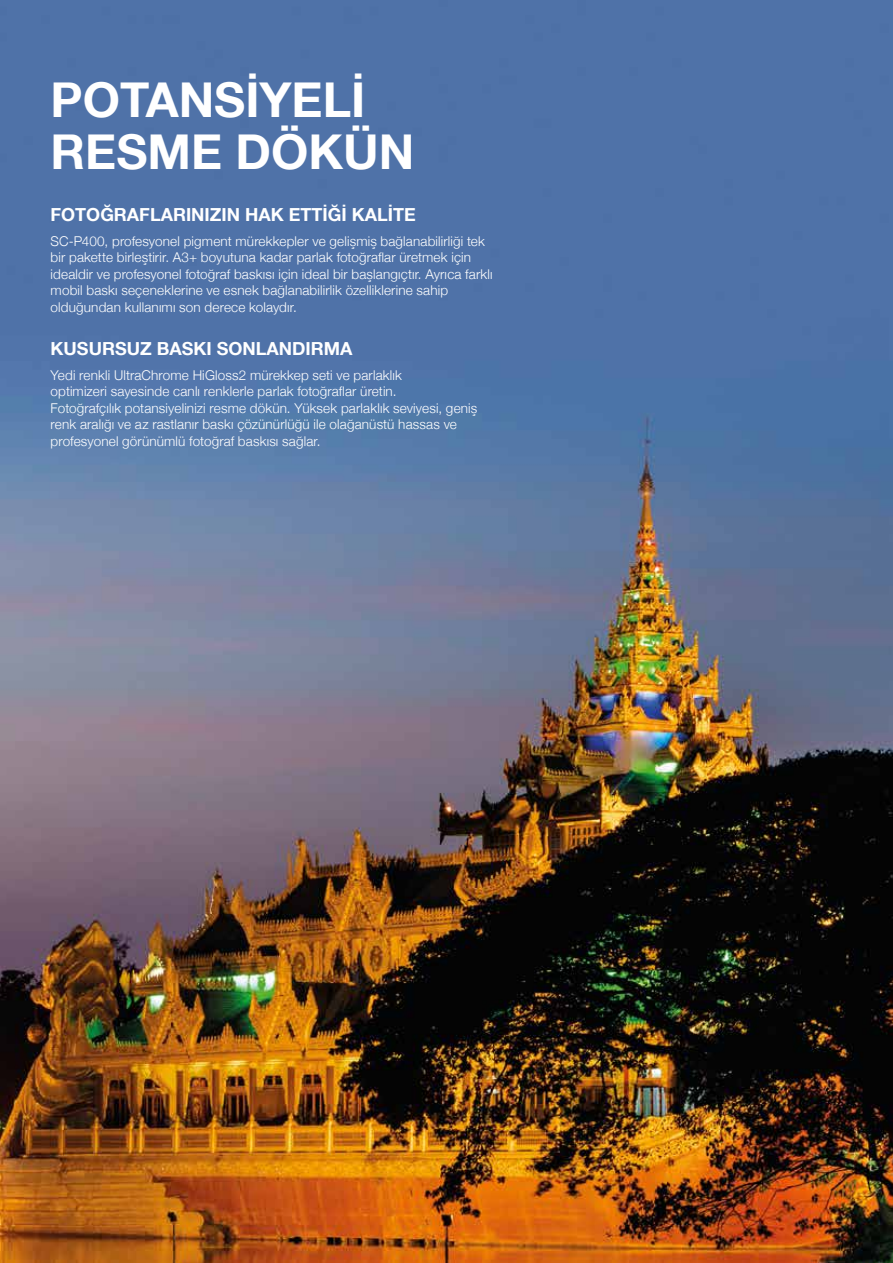
<style>
.page{position:relative;width:893px;height:1263px;background:#fff}
.page>*{position:absolute;margin:0;border:0;box-sizing:border-box;transform-origin:0 0}
.t1{font:700 48px/52.5px "Helvetica Neue LT Com";color:#fff}
.t2{font:700 18px "Helvetica Neue LT Com";color:#fff}
.t3{font:300 13.5px/16.5px "Helvetica Neue";letter-spacing:.01em;color:#fff}
</style>
<div class="page">
<img style="left:0;top:0;width:893px;height:1263px">
<h1 class="t1" style="left:51px;top:72px;width:365px">POTANSİYELİ<br>RESME DÖKÜN</h1>
<h2 class="t2" style="left:51px;top:203px;width:367px">FOTOĞRAFLARINIZIN HAK ETTİĞİ KALİTE</h2>
<p class="t3" style="left:51px;top:232px;width:444px">SC-P400, profesyonel pigment mürekkepler ve gelişmiş bağlanabilirliği tek bir pakette birleştirir. A3+ boyutuna kadar parlak fotoğraflar üretmek için idealdir ve profesyonel fotoğraf baskısı için ideal bir başlangıçtır. Ayrıca farklı mobil baskı seçeneklerine ve esnek bağlanabilirlik özelliklerine sahip olduğundan kullanımı son derece kolaydır.</p>
<h2 class="t2" style="left:51px;top:337px;width:303px">KUSURSUZ BASKI SONLANDIRMA</h2>
<p class="t3" style="left:51px;top:366px;width:428px">Yedi renkli UltraChrome HiGloss2 mürekkep seti ve parlaklık<br>optimizeri sayesinde canlı renklerle parlak fotoğraflar üretin.<br>Fotoğrafçılık potansiyelinizi resme dökün. Yüksek parlaklık seviyesi, geniş renk aralığı ve az rastlanır baskı çözünürlüğü ile olağanüstü hassas ve profesyonel görünümlü fotoğraf baskısı sağlar.</p>
</div>
